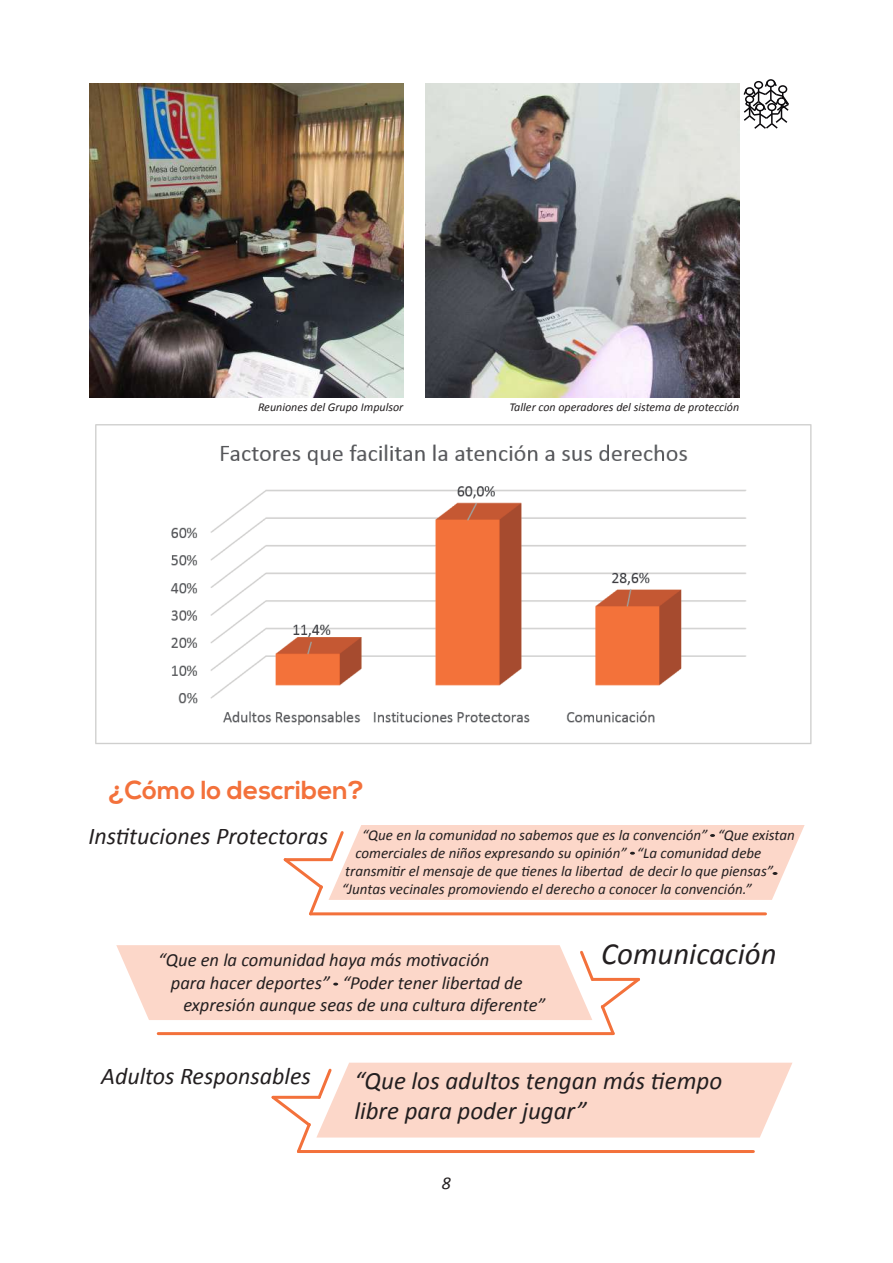
<style>
.page{position:relative;width:893px;height:1263px;background:#fff}
.page>*{position:absolute;margin:0;border:0;box-sizing:border-box;transform-origin:0 0}
.t1{font:italic 30.9px "Calibri";color:#231f20}
.t2{font:700 26.1px "Nexa";color:#f3713b}
.t3{font:italic 25.05px/30px "Calibri";color:#231f20}
.t4{font:italic 24px "Calibri";color:#231f20}
.t5{font:italic 18.6px "Calibri";color:#231f20}
.t6{font:italic 18px "Calibri";color:#231f20}
.t7{font:italic 15px "Calibri";color:#231f20}
.t8{font:italic 12px "Calibri";color:#231f20}
</style>
<div class="page">
<img style="left:95px;top:424px;width:717px;height:320px">
<svg style="left:271px;top:1063px;width:521px;height:90px"></svg>
<img style="left:90px;top:84px;width:313px;height:313px">
<img style="left:426px;top:84px;width:313px;height:313px">
<div style="left:766px;top:79px;width:9px;height:8px;border:2px solid #0b090c;border-radius:50%"></div>
<svg style="left:743px;top:80px;width:46px;height:49px"></svg>
<svg style="left:283px;top:825px;width:522px;height:91px"></svg>
<svg style="left:116px;top:945px;width:524px;height:91px"></svg>
<p class="t8" style="left:258px;top:399px;width:147px">Reuniones del Grupo Impulsor</p>
<p class="t8" style="left:509px;top:399px;width:231px">Taller con operadores del sistema de protección</p>
<h2 class="t2" style="left:109px;top:775px;width:257px">¿Cómo lo describen?</h2>
<h3 class="t4" style="left:88px;top:820px;width:241px">Instituciones Protectoras</h3>
<p class="t7" style="left:362px;top:825px;width:434px">“Que en la comunidad no sabemos que es la convención” “Que existan</p>
<p class="t7" style="left:355px;top:843px;width:408px">comerciales de niños expresando su opinión” “La comunidad debe</p>
<p class="t7" style="left:345px;top:861px;width:429px">transmitir el mensaje de que tienes la libertad de decir lo que piensas”</p>
<p class="t7" style="left:342px;top:879px;width:411px">“Juntas vecinales promoviendo el derecho a conocer la convención.”</p>
<p class="t5" style="left:158px;top:948px;width:333px">“Que en la comunidad haya más motivación</p>
<p class="t5" style="left:171px;top:970px;width:353px">para hacer deportes” “Poder tener libertad de</p>
<p class="t5" style="left:183px;top:992px;width:363px">expresión aunque seas de una cultura diferente”</p>
<h1 class="t1" style="left:601px;top:933px;width:177px">Comunicación</h1>
<h3 class="t4" style="left:101px;top:1059px;width:211px">Adultos Responsables</h3>
<h3 class="t3" style="left:354px;top:1065px;width:369px">“Que los adultos tengan más tiempo libre para poder jugar”</h3>
<p class="t6" style="left:442px;top:1170px;width:11px">8</p>
</div>
